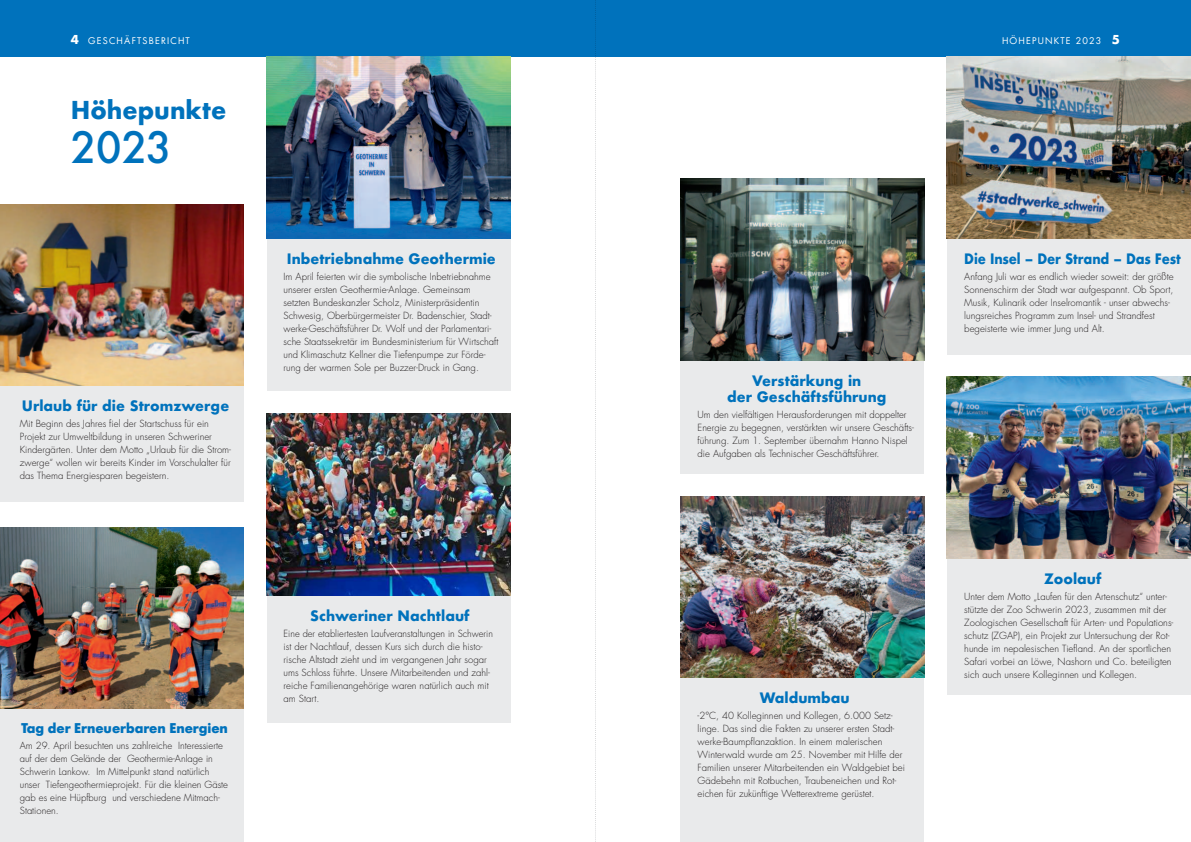
<style>
.page{position:relative;width:1191px;height:842px;background:#fff}
.page>*{position:absolute;margin:0;border:0;box-sizing:border-box;transform-origin:0 0}
.t1{font:500 42px "Futura";color:#0072bc}
.t2{font:700 24px "Futura";color:#0072bc}
.t3{font:700 14px/16px "Futura";color:#0072bc;text-align:center}
.t4{font:700 14px "Futura";color:#0072bc;scale:.9 1}
.t5{font:700 14px "Futura BQ";color:#0072bc;scale:.96 1}
.t6{font:700 12px "Futura";color:#fff}
.t7{font:300 9.6px/13px "Futura";color:#231f20}
.t8{font:9px "Futura LT";letter-spacing:.13em;color:#fff}
.s1{font-family:"Futura";font-weight:700;font-size:12px}
</style>
<div class="page">
<div style="left:0;top:0;width:1191px;height:57px;background:#0072bc"></div>
<svg style="left:595px;top:0;width:1px;height:842px"></svg>
<div style="left:0;top:204px;width:244px;height:298px;background:#e9eaeb"></div>
<div style="left:0;top:527px;width:244px;height:315px;background:#e9eaeb"></div>
<img style="left:0;top:204px;width:244px;height:182px">
<img style="left:0;top:527px;width:244px;height:182px">
<div style="left:947px;top:57px;width:244px;height:297px;background:#e9eaeb"></div>
<div style="left:947px;top:377px;width:244px;height:317px;background:#e9eaeb"></div>
<img style="left:946px;top:56px;width:244px;height:182px">
<img style="left:946px;top:377px;width:244px;height:182px">
<div style="left:267px;top:57px;width:243px;height:334px;background:#e9eaeb"></div>
<div style="left:267px;top:414px;width:243px;height:309px;background:#e9eaeb"></div>
<img style="left:267px;top:414px;width:243px;height:181px">
<div style="left:680px;top:496px;width:244px;height:346px;background:#e9eaeb"></div>
<div style="left:680px;top:179px;width:244px;height:294px;background:#e9eaeb"></div>
<img style="left:680px;top:496px;width:244px;height:181px">
<img style="left:680px;top:179px;width:244px;height:181px">
<img style="left:267px;top:57px;width:243px;height:181px">
<p class="t6" style="left:71px;top:32px;width:10px">4</p>
<p class="t8" style="left:88px;top:36px;width:103px">GESCHÄFTSBERICHT</p>
<p class="t8" style="left:1002px;top:36px;width:120px">HÖHEPUNKTE 2023 <span class="s1">5</span></p>
<h2 class="t2" style="left:71px;top:95px;width:157px">Höhepunkte</h2>
<h1 class="t1" style="left:71px;top:124px;width:102px">2023</h1>
<h3 class="t3" style="left:22px;top:398px;width:209px">Urlaub für die Stromzwerge</h3>
<p class="t7" style="left:20px;top:417px;width:213px">Mit Beginn des Jahres fiel der Startschuss für ein Projekt zur Umweltbildung in unseren Schweriner Kindergärten. Unter dem Motto „Urlaub für die Strom&shy;zwerge“ wollen wir bereits Kinder im Vorschulalter für das Thema Energiesparen begeistern.</p>
<h3 class="t5" style="left:22px;top:720px;width:216px">Tag der Erneuerbaren Energien</h3>
<p class="t7" style="left:20px;top:739px;width:210px">Am 29. April besuchten uns zahlreiche Interessierte auf der dem Gelände der Geothermie-Anlage in Schwerin Lankow. Im Mittelpunkt stand natürlich unser Tiefengeothermieprojekt. Für die kleinen Gäste gab es eine Hüpfburg und verschiedene Mitmach-Stationen.</p>
<h3 class="t3" style="left:287px;top:251px;width:210px">Inbetriebnahme Geothermie</h3>
<p class="t7" style="left:283px;top:270px;width:216px">Im April feierten wir die symbolische Inbetriebnahme unserer ersten Geothermie-Anlage. Gemeinsam setzten Bundeskanzler Scholz, Ministerpräsidentin Schwesig, Oberbürgermeister Dr. Badenschier, Stadt&shy;werke-Geschäftsführer Dr. Wolf und der Parlamentari&shy;sche Staatssekretär im Bundesministerium für Wirtschaft und Klimaschutz Kellner die Tiefenpumpe zur Förde&shy;rung der warmen Sole per Buzzer-Druck in Gang.</p>
<h3 class="t3" style="left:310px;top:608px;width:161px">Schweriner Nachtlauf</h3>
<p class="t7" style="left:283px;top:627px;width:211px">Eine der etabliertesten Laufveranstaltungen in Schwerin ist der Nachtlauf, dessen Kurs sich durch die histo&shy;rische Altstadt zieht und im vergangenen Jahr sogar ums Schloss führte. Unsere Mitarbeitenden und zahl&shy;reiche Familienangehörige waren natürlich auch mit am Start.</p>
<h3 class="t3" style="left:727px;top:372px;width:161px">Verstärkung in<br>der Geschäftsführung</h3>
<p class="t7" style="left:697px;top:408px;width:218px">Um den vielfältigen Herausforderungen mit doppelter Energie zu begegnen, verstärkten wir unsere Geschäfts&shy;führung. Zum 1. September übernahm Hanno Nispel die Aufgaben als Technischer Geschäftsführer.</p>
<h3 class="t3" style="left:759px;top:690px;width:91px">Waldumbau</h3>
<p class="t7" style="left:697px;top:709px;width:209px">-2°C, 40 Kolleginnen und Kollegen, 6.000 Setz&shy;linge. Das sind die Fakten zu unserer ersten Stadt&shy;werke-Baumpflanzaktion. In einem malerischen Winterwald wurde am 25. November mit Hilfe der Familien unserer Mitarbeitenden ein Waldgebiet bei Gädebehn mit Rotbuchen, Traubeneichen und Rot&shy;eichen für zukünftige Wetterextreme gerüstet.</p>
<h3 class="t4" style="left:964px;top:250px;width:242px">Die Insel – Der Strand – Das Fest</h3>
<p class="t7" style="left:964px;top:270px;width:211px">Anfang Juli war es endlich wieder soweit: der größte Sonnenschirm der Stadt war aufgespannt. Ob Sport, Musik, Kulinarik oder Inselromantik - unser abwechs&shy;lungsreiches Programm zum Insel- und Strandfest begeisterte wie immer Jung und Alt.</p>
<h3 class="t3" style="left:1044px;top:571px;width:59px">Zoolauf</h3>
<p class="t7" style="left:964px;top:590px;width:211px">Unter dem Motto „Laufen für den Artenschutz“ unter&shy;stützte der Zoo Schwerin 2023, zusammen mit der Zoologischen Gesellschaft für Arten- und Populations&shy;schutz (ZGAP), ein Projekt zur Untersuchung der Rot&shy;hunde im nepalesischen Tiefland. An der sportlichen Safari vorbei an Löwe, Nashorn und Co. beteiligten sich auch unsere Kolleginnen und Kollegen.</p>
</div>
